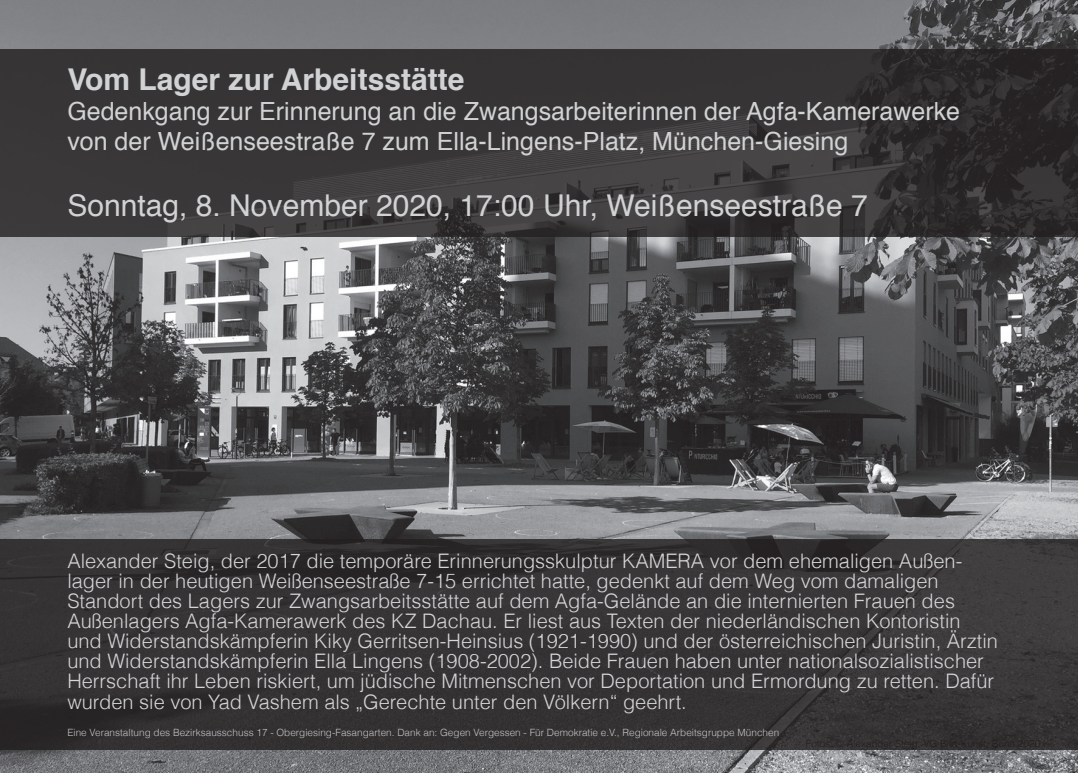
<style>
.page{position:relative;width:1078px;height:773px;background:#fff}
.page>*{position:absolute;margin:0;border:0;box-sizing:border-box;transform-origin:0 0}
.t1{font:30px "Helvetica";color:#d1d2d4}
.t2{font:700 30px "Helvetica";color:#d1d2d4}
.t3{font:25px "Helvetica";color:#d1d2d4}
.t4{font:300 20px/20px "Helvetica";color:#d4d5d7}
.t5{font:300 10px "Helvetica";color:#c1c2c4}
</style>
<div class="page">
<img style="left:0;top:0;width:1077px;height:772px">
<svg style="left:0;top:49px;width:1077px;height:188px;background:#383536"></svg>
<div style="left:0;top:539px;width:1077px;height:210px;background:linear-gradient(to right,#312e30,#3b3839)"></div>
<p class="t2" style="left:67px;top:55px;width:398px">Vom Lager zur Arbeitsstätte</p>
<p class="t3" style="left:67px;top:92px;width:894px">Gedenkgang zur Erinnerung an die Zwangsarbeiterinnen der Agfa-Kamerawerke</p>
<p class="t3" style="left:67px;top:122px;width:782px">von der Weißenseestraße 7 zum Ella-Lingens-Platz, München-Giesing</p>
<p class="t1" style="left:67px;top:182px;width:801px">Sonntag, 8. November 2020, 17:00 Uhr, Weißenseestraße 7</p>
<p class="t4" style="left:67px;top:551px;width:931px">Alexander Steig, der 2017 die temporäre Erinnerungsskulptur KAMERA vor dem ehemaligen Außen&shy;lager in der heutigen Weißenseestraße 7-15 errichtet hatte, gedenkt auf dem Weg vom damaligen Standort des Lagers zur Zwangsarbeitsstätte auf dem Agfa-Gelände an die internierten Frauen des Außenlagers Agfa-Kamerawerk des KZ Dachau. Er liest aus Texten der niederländischen Kontoristin und Widerstandskämpferin Kiky Gerritsen-Heinsius (1921-1990) und der österreichischen Juristin, Ärztin und Widerstandskämpferin Ella Lingens (1908-2002). Beide Frauen haben unter nationalsozialistischer Herrschaft ihr Leben riskiert, um jüdische Mitmenschen vor Deportation und Ermordung zu retten. Dafür wurden sie von Yad Vashem als „Gerechte unter den Völkern“ geehrt.</p>
<p class="t5" style="left:67px;top:725px;width:713px">Eine Veranstaltung des Bezirksausschuss 17 - Obergiesing-Fasangarten. Dank an: Gegen Vergessen - Für Demokratie e.V., Regionale Arbeitsgruppe München</p>
</div>
